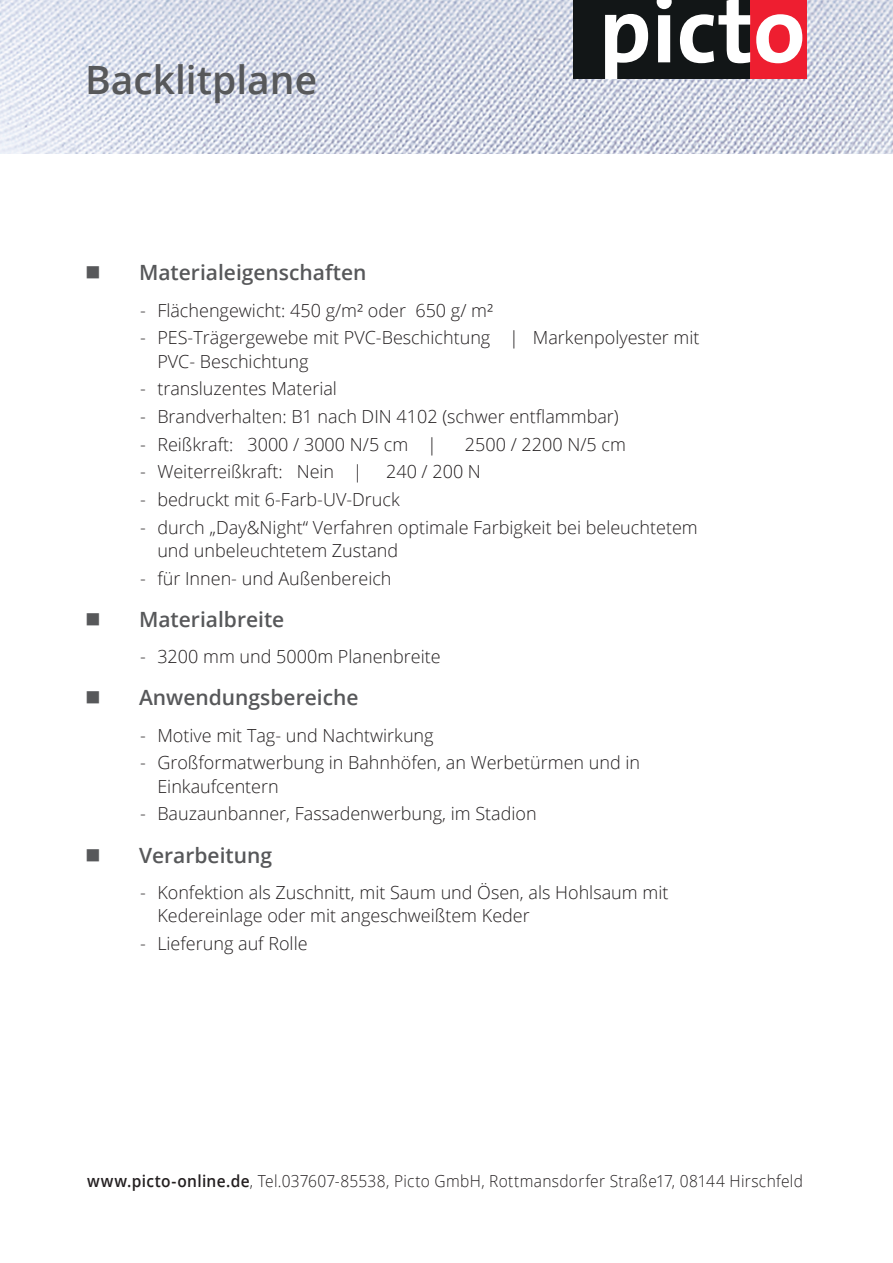
<style>
.page{position:relative;width:893px;height:1263px;background:#fff}
.page>*{position:absolute;margin:0;border:0;box-sizing:border-box;transform-origin:0 0}
.Überschrift_1{font:600 39px "Open Sans";color:#57585a}
.t1{font:600 21px "Open Sans";color:#57585a}
.t2{font:300 18px/23.4px "Open Sans";color:#231f20}
.t3{font:300 16.5px "Open Sans";letter-spacing:.02em;color:#231f20;scale:.94 1}
.s1{font-weight:600}
</style>
<div class="page">
<img style="left:0;top:0;width:893px;height:154px">
<div style="left:573px;top:0;width:184px;height:78px;background:#121617"></div>
<div style="left:750px;top:0;width:57px;height:78px;background:#ee1e30"></div>
<svg style="left:605px;top:14px;width:43px;height:64px"></svg>
<svg style="left:657px;top:0;width:15px;height:62px"></svg>
<svg style="left:680px;top:0;width:70px;height:63px"></svg>
<div style="left:756px;top:14px;width:46px;height:49px;background:#fff;border-radius:50%"></div>
<div style="left:769px;top:25px;width:21px;height:28px;background:#ee1e30;border-radius:50%"></div>
<p class="Überschrift_1" style="left:85px;top:53px;width:234px">Backlitplane</p>
<p class="t1" style="left:139px;top:258px;width:229px">Materialeigenschaften</p>
<p class="t2" style="left:140px;top:298px;width:354px">- Flächengewicht: 450 g/m² oder 650 g/ m²</p>
<p class="t2" style="left:157px;top:326px;width:544px;text-indent:-17px">- PES-Trägergewebe mit PVC-Beschichtung | Markenpolyester mit<br>PVC- Beschichtung</p>
<p class="t2" style="left:140px;top:377px;width:198px">- transluzentes Material</p>
<p class="t2" style="left:140px;top:404px;width:480px">- Brandverhalten: B1 nach DIN 4102 (schwer entflammbar)</p>
<p class="t2" style="left:140px;top:432px;width:298px">- Reißkraft: 3000 / 3000 N/5 cm |</p>
<p class="t2" style="left:465px;top:432px;width:162px">2500 / 2200 N/5 cm</p>
<p class="t2" style="left:140px;top:460px;width:224px">- Weiterreißkraft: Nein |</p>
<p class="t2" style="left:386px;top:460px;width:96px">240 / 200 N</p>
<p class="t2" style="left:140px;top:487px;width:261px">- bedruckt mit 6-Farb-UV-Druck</p>
<p class="t2" style="left:157px;top:515px;width:542px;text-indent:-17px">- durch „Day&amp;Night“ Verfahren optimale Farbigkeit bei beleuchtetem und unbeleuchtetem Zustand</p>
<p class="t2" style="left:140px;top:566px;width:253px">- für Innen- und Außenbereich</p>
<p class="t1" style="left:139px;top:605px;width:147px">Materialbreite</p>
<p class="t2" style="left:140px;top:644px;width:302px">- 3200 mm und 5000m Planenbreite</p>
<p class="t1" style="left:139px;top:683px;width:221px">Anwendungsbereiche</p>
<p class="t2" style="left:140px;top:723px;width:295px">- Motive mit Tag- und Nachtwirkung</p>
<p class="t2" style="left:157px;top:750px;width:484px;text-indent:-17px">- Großformatwerbung in Bahnhöfen, an Werbetürmen und in<br>Einkaufcentern</p>
<p class="t2" style="left:140px;top:801px;width:398px">- Bauzaunbanner, Fassadenwerbung, im Stadion</p>
<p class="t1" style="left:139px;top:840px;width:135px">Verarbeitung</p>
<p class="t2" style="left:157px;top:880px;width:513px;text-indent:-17px">- Konfektion als Zuschnitt, mit Saum und Ösen, als Hohlsaum mit<br>Kedereinlage oder mit angeschweißtem Keder</p>
<p class="t2" style="left:140px;top:931px;width:169px">- Lieferung auf Rolle</p>
<p class="t3" style="left:87px;top:1170px;width:763px"><span class="s1">www.picto-online.de</span>, Tel.037607-85538, Picto GmbH, Rottmansdorfer Straße17, 08144 Hirschfeld</p>
</div>
